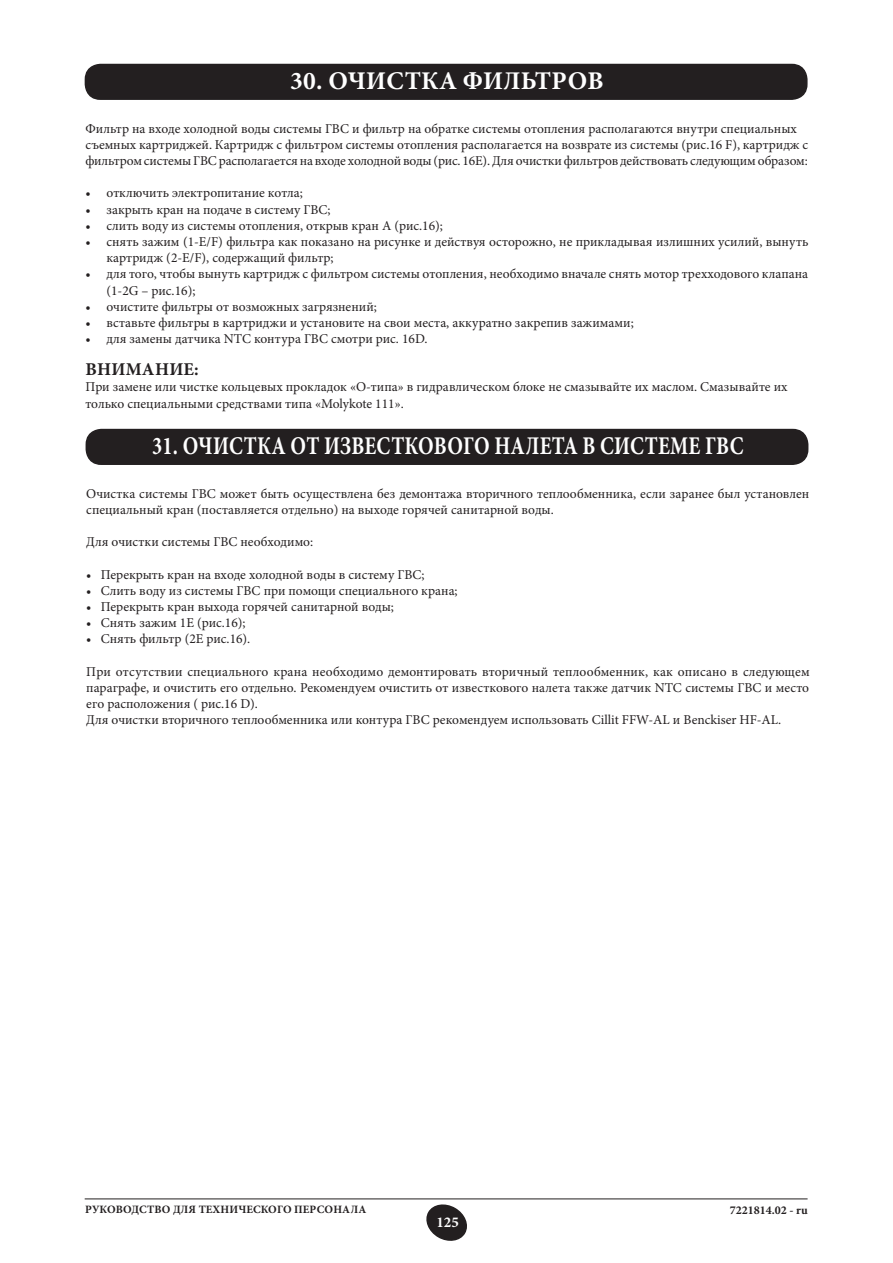
<style>
.page{position:relative;width:893px;height:1263px;background:#fff}
.page>*{position:absolute;margin:0;border:0;box-sizing:border-box;transform-origin:0 0}
.t1{font:700 25.5px "Minion Pro";letter-spacing:.01em;color:#fff;scale:.8 1}
.t2{font:700 25.5px "Minion Pro";letter-spacing:.01em;color:#fff}
.t3{font:700 18px "Minion Pro";letter-spacing:.01em;color:#231f20}
.t4{font:700 15px "Minion Pro";color:#fff}
.t5{font:13.5px/16.2px "Minion Pro";color:#231f20}
.t6{font:700 12px "Minion Pro";color:#231f20}
.t7{font:700 11.25px "Minion Pro";letter-spacing:.01em;color:#231f20}
</style>
<div class="page">
<svg style="left:426px;top:1204px;width:41px;height:37px"></svg>
<hr style="left:85px;top:1198px;width:723px;height:1px;background:#231f20">
<div style="left:85px;top:64px;width:722px;height:35px;background:#231f20;border-radius:15px"></div>
<div style="left:85px;top:64px;width:722px;height:36px;border:2px solid #231f20;border-radius:15px"></div>
<div style="left:86px;top:430px;width:722px;height:34px;background:#231f20;border-radius:15px"></div>
<div style="left:86px;top:429px;width:722px;height:36px;border:2px solid #231f20;border-radius:15px"></div>
<h1 class="t2" style="left:290px;top:63px;width:315px">30. ОЧИСТКА ФИЛЬТРОВ</h1>
<p class="t5" style="left:85px;top:120px;width:724px">Фильтр на входе холодной воды системы ГВС и фильтр на обратке системы отопления располагаются внутри специальных съемных картриджей. Картридж с фильтром системы отопления располагается на возврате из системы (рис.16 F), картридж с фильтром системы ГВС располагается на входе холодной воды (рис. 16Е). Для очистки фильтров действовать следующим образом:</p>
<p class="t5" style="left:85px;top:185px;width:219px">• отключить электропитание котла;</p>
<p class="t5" style="left:85px;top:201px;width:247px">• закрыть кран на подаче в систему ГВС;</p>
<p class="t5" style="left:85px;top:217px;width:359px">• слить воду из системы отопления, открыв кран А (рис.16);</p>
<p class="t5" style="left:106px;top:234px;width:703px;text-indent:-21px">• снять зажим (1-Е/F) фильтра как показано на рисунке и действуя осторожно, не прикладывая излишних усилий, вынуть картридж (2-Е/F), содержащий фильтр;</p>
<p class="t5" style="left:106px;top:266px;width:703px;text-indent:-21px">• для того, чтобы вынуть картридж с фильтром системы отопления, необходимо вначале снять мотор трехходового клапана (1-2G – рис.16);</p>
<p class="t5" style="left:85px;top:298px;width:293px">• очистите фильтры от возможных загрязнений;</p>
<p class="t5" style="left:85px;top:315px;width:550px">• вставьте фильтры в картриджи и установите на свои места, аккуратно закрепив зажимами;</p>
<p class="t5" style="left:85px;top:331px;width:344px">• для замены датчика NTC контура ГВС смотри рис. 16D.</p>
<h2 class="t3" style="left:85px;top:357px;width:115px">ВНИМАНИЕ:</h2>
<p class="t5" style="left:85px;top:379px;width:704px">При замене или чистке кольцевых прокладок «О-типа» в гидравлическом блоке не смазывайте их маслом. Смазывайте их только специальными средствами типа «Molykote 111».</p>
<h1 class="t1" style="left:152px;top:428px;width:741px">31. ОЧИСТКА ОТ ИЗВЕСТКОВОГО НАЛЕТА В СИСТЕМЕ ГВС</h1>
<p class="t5" style="left:86px;top:485px;width:724px">Очистка системы ГВС может быть осуществлена без демонтажа вторичного теплообменника, если заранее был установлен специальный кран (поставляется отдельно) на выходе горячей санитарной воды.</p>
<p class="t5" style="left:86px;top:534px;width:228px">Для очистки системы ГВС необходимо:</p>
<p class="t5" style="left:86px;top:566px;width:340px">• Перекрыть кран на входе холодной воды в систему ГВС;</p>
<p class="t5" style="left:86px;top:582px;width:373px">• Слить воду из системы ГВС при помощи специального крана;</p>
<p class="t5" style="left:86px;top:599px;width:309px">• Перекрыть кран выхода горячей санитарной воды;</p>
<p class="t5" style="left:86px;top:615px;width:161px">• Снять зажим 1Е (рис.16);</p>
<p class="t5" style="left:86px;top:631px;width:166px">• Снять фильтр (2Е рис.16).</p>
<p class="t5" style="left:86px;top:663px;width:725px">При отсутствии специального крана необходимо демонтировать вторичный теплообменник, как описано в следующем параграфе, и очистить его отдельно. Рекомендуем очистить от известкового налета также датчик NTC системы ГВС и место его расположения ( рис.16 D).<br>Для очистки вторичного теплообменника или контура ГВС рекомендуем использовать Cillit FFW-AL и Benckiser HF-AL.</p>
<p class="t7" style="left:85px;top:1201px;width:283px">РУКОВОДСТВО ДЛЯ ТЕХНИЧЕСКОГО ПЕРСОНАЛА</p>
<p class="t6" style="left:730px;top:1201px;width:80px">7221814.02 - ru</p>
<p class="t4" style="left:436px;top:1211px;width:24px">125</p>
</div>
